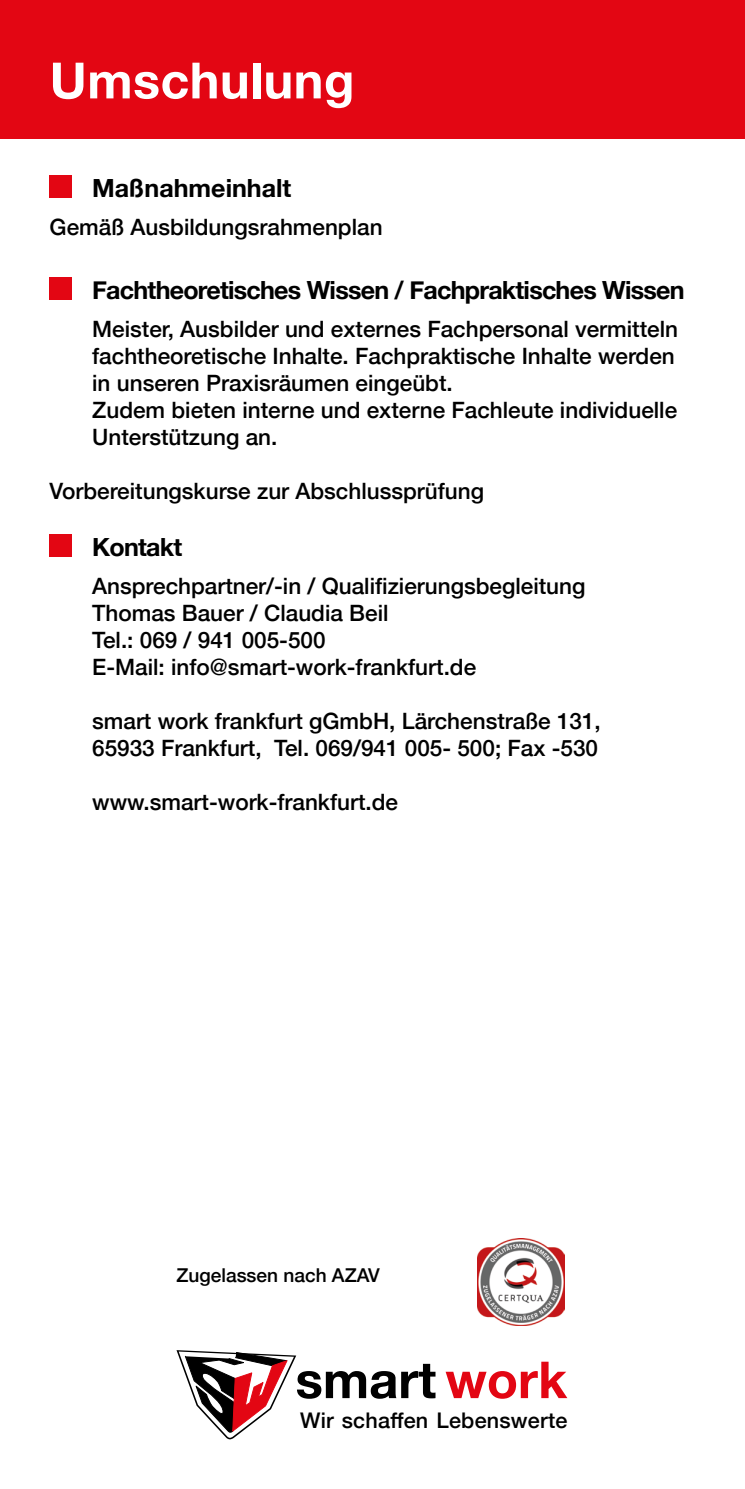
<style>
.page{position:relative;width:745px;height:1489px;background:#fff}
.page>*{position:absolute;margin:0;border:0;box-sizing:border-box;transform-origin:0 0}
.t1{font:700 51px "Helvetica Neue";color:#000}
.t2{font:700 50px "Helvetica Neue";letter-spacing:.01em;color:#fff}
.t3{font:700 25px "Helvetica Neue";letter-spacing:-.03em;color:#000}
.t4{font:700 25px "Helvetica Neue";color:#000}
.t5{font:500 22.5px/27px "Helvetica Neue";color:#000}
.t6{font:500 21.5px "Helvetica Neue";letter-spacing:.01em;color:#000}
.t7{font:500 19px "Helvetica Neue";color:#000}
.s1{color:#e30613}
</style>
<div class="page">
<div style="left:0;top:0;width:744px;height:139px;background:#e30613"></div>
<div style="left:50px;top:175px;width:22px;height:22px;background:#e30613"></div>
<div style="left:50px;top:277px;width:22px;height:22px;background:#e30613"></div>
<div style="left:50px;top:534px;width:22px;height:22px;background:#e30613"></div>
<svg style="left:176px;top:1350px;width:120px;height:89px"></svg>
<img style="left:477px;top:1238px;width:87px;height:87px">
<h2 class="t2" style="left:50px;top:41px;width:306px">Umschulung</h2>
<p class="t4" style="left:92px;top:169px;width:200px">Maßnahmeinhalt</p>
<p class="t5" style="left:50px;top:211px;width:334px">Gemäß Ausbildungsrahmenplan</p>
<p class="t3" style="left:92px;top:271px;width:593px">Fachtheoretisches Wissen / Fachpraktisches Wissen</p>
<p class="t5" style="left:92px;top:313px;width:587px">Meister, Ausbilder und externes Fachpersonal vermitteln fachtheoretische Inhalte. Fachpraktische Inhalte werden in unseren Praxisräumen eingeübt.<br>Zudem bieten interne und externe Fachleute individuelle Unterstützung an.</p>
<p class="t5" style="left:50px;top:475px;width:435px">Vorbereitungskurse zur Abschlussprüfung</p>
<p class="t3" style="left:92px;top:527px;width:91px">Kontakt</p>
<p class="t5" style="left:92px;top:570px;width:494px">Ansprechpartner/-in / Qualifizierungsbegleitung Thomas Bauer / Claudia Beil<br>Tel.: 069 / 941 005-500<br>E-Mail: info@smart-work-frankfurt.de</p>
<p class="t5" style="left:92px;top:705px;width:510px">smart work frankfurt gGmbH, Lärchenstraße 131,<br>65933 Frankfurt, Tel. 069/941 005- 500; Fax -530</p>
<p class="t5" style="left:92px;top:786px;width:307px">www.smart-work-frankfurt.de</p>
<p class="t7" style="left:176px;top:1260px;width:205px">Zugelassen nach AZAV</p>
<h1 class="t1" style="left:295px;top:1339px;width:273px">smart <span class="s1">work</span></h1>
<p class="t6" style="left:300px;top:1402px;width:268px">Wir schaffen Lebenswerte</p>
</div>
